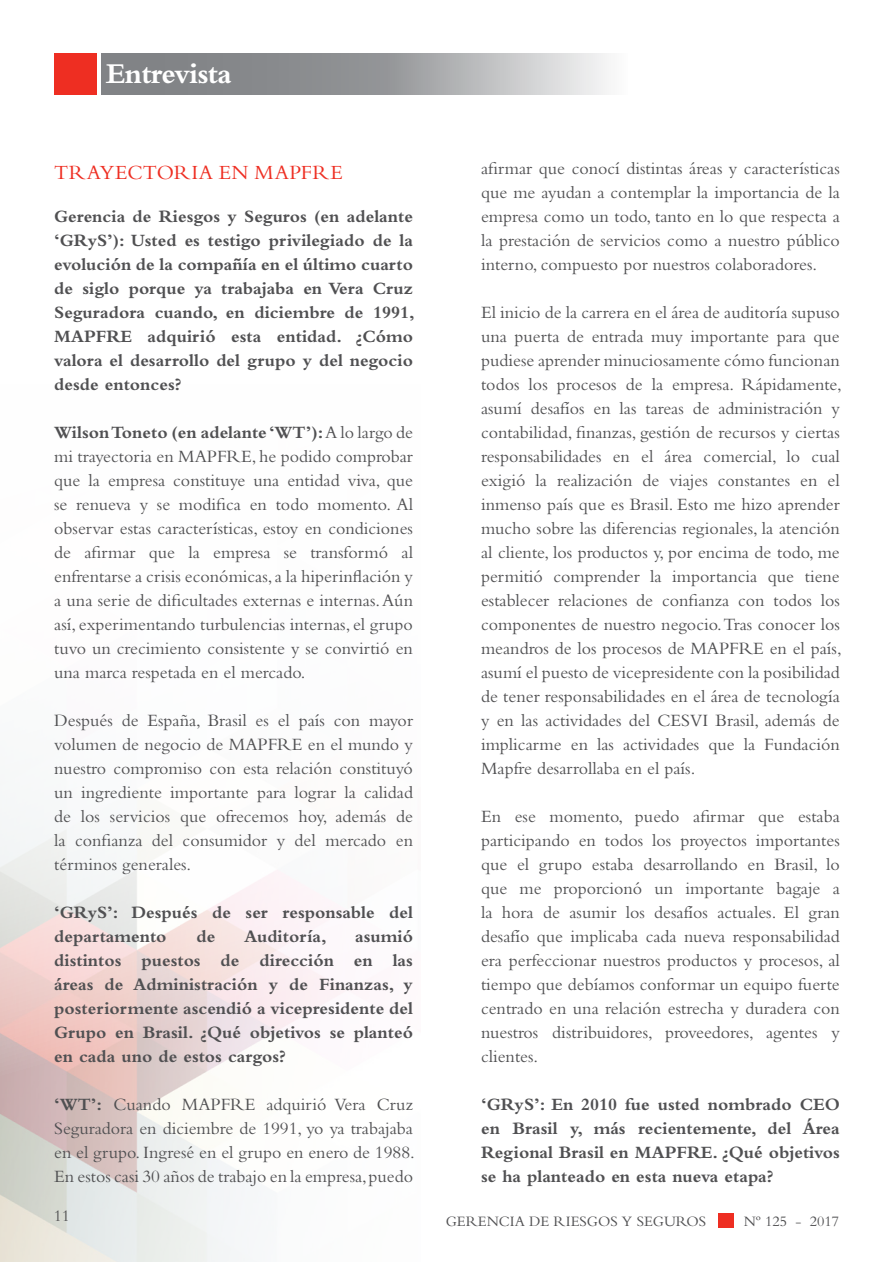
<style>
.page{position:relative;width:893px;height:1263px;background:#fff}
.page>*{position:absolute;margin:0;border:0;box-sizing:border-box;transform-origin:0 0}
.t1{font:700 30px "Bembo Std";letter-spacing:-.025em;color:#fff}
.t2{font:21px "Bembo Std";letter-spacing:.02em;color:#ee2e22}
.t3{font:18px/24px "Bembo Std";color:#505052;text-align:justify}
.t4{font:700 18px/24px "Bembo Std";color:#505052;text-align:justify}
.t5{font:16.5px "Bembo Std";color:#505052}
.t6{font:15px "Bembo Std";color:#505052}
.s1{font-weight:700}
</style>
<div class="page">
<svg style="left:0;top:53px;width:423px;height:1209px"></svg>
<div style="left:54px;top:54px;width:43px;height:41px;background:#ee2e22"></div>
<svg style="left:101px;top:54px;width:506px;height:41px"></svg>
<div style="left:718px;top:1213px;width:15px;height:15px;background:#ee2e22"></div>
<h1 class="t1" style="left:106px;top:57px;width:127px">Entrevista</h1>
<p class="t2" style="left:54px;top:160px;width:290px">TRAYECTORIA EN MAPFRE</p>
<p class="t4" style="left:54px;top:204px;width:362px">Gerencia de Riesgos y Seguros (en adelante ‘GRyS’): Usted es testigo privilegiado de la evolución de la compañía en el último cuarto de siglo porque ya trabajaba en Vera Cruz Seguradora cuando, en diciembre de 1991, MAPFRE adquirió esta entidad. ¿Cómo valora el desarrollo del grupo y del negocio desde entonces?</p>
<p class="t3" style="left:54px;top:420px;width:360px"><span class="s1">Wilson Toneto (en adelante ‘WT’):</span> A lo largo de mi trayectoria en MAPFRE, he podido comprobar que la empresa constituye una entidad viva, que se renueva y se modifica en todo momento. Al observar estas características, estoy en condiciones de afirmar que la empresa se transformó al enfrentarse a crisis económicas, a la hiperinflación y a una serie de dificultades externas e internas. Aún así, experimentando turbulencias internas, el grupo tuvo un crecimiento consistente y se convirtió en una marca respetada en el mercado.</p>
<p class="t3" style="left:54px;top:708px;width:360px">Después de España, Brasil es el país con mayor volumen de negocio de MAPFRE en el mundo y nuestro compromiso con esta relación constituyó un ingrediente importante para lograr la calidad de los servicios que ofrecemos hoy, además de la confianza del consumidor y del mercado en términos generales.</p>
<p class="t4" style="left:54px;top:900px;width:360px">‘GRyS’: Después de ser responsable del departamento</p>
<p class="t4" style="left:197px;top:924px;width:20px">de</p>
<p class="t4" style="left:244px;top:924px;width:84px">Auditoría,</p>
<p class="t4" style="left:54px;top:924px;width:360px;text-indent:301px">asumió distintos puestos de dirección en las áreas de Administración y de Finanzas, y posteriormente ascendió a vicepresidente del Grupo en Brasil. ¿Qué objetivos se planteó en cada uno de estos cargos?</p>
<p class="t3" style="left:54px;top:1092px;width:362px"><span class="s1">‘WT’:</span> Cuando MAPFRE adquirió Vera Cruz Seguradora en diciembre de 1991, yo ya trabajaba en el grupo. Ingresé en el grupo en enero de 1988.<br>En estos casi 30 años de trabajo en la empresa, puedo</p>
<p class="t5" style="left:54px;top:1206px;width:18px">11</p>
<p class="t3" style="left:481px;top:156px;width:360px">afirmar que conocí distintas áreas y características que me ayudan a contemplar la importancia de la empresa como un todo, tanto en lo que respecta a la prestación de servicios como a nuestro público interno, compuesto por nuestros colaboradores.</p>
<p class="t3" style="left:481px;top:300px;width:362px">El inicio de la carrera en el área de auditoría supuso una puerta de entrada muy importante para que pudiese aprender minuciosamente cómo funcionan todos los procesos de la empresa. Rápidamente, asumí desafíos en las tareas de administración y contabilidad, finanzas, gestión de recursos y ciertas responsabilidades en el área comercial, lo cual exigió la realización de viajes constantes en el inmenso país que es Brasil. Esto me hizo aprender mucho sobre las diferencias regionales, la atención al cliente, los productos y, por encima de todo, me permitió comprender la importancia que tiene establecer relaciones de confianza con todos los componentes de nuestro negocio. Tras conocer los meandros de los procesos de MAPFRE en el país, asumí el puesto de vicepresidente con la posibilidad de tener responsabilidades en el área de tecnología y en las actividades del CESVI Brasil, además de implicarme en las actividades que la Fundación Mapfre desarrollaba en el país.</p>
<p class="t3" style="left:481px;top:804px;width:360px">En ese momento, puedo afirmar que estaba participando en todos los proyectos importantes que el grupo estaba desarrollando en Brasil, lo que me proporcionó un importante bagaje a la hora de asumir los desafíos actuales. El gran desafío que implicaba cada nueva responsabilidad era perfeccionar nuestros productos y procesos, al tiempo que debíamos conformar un equipo fuerte centrado en una relación estrecha y duradera con nuestros distribuidores, proveedores, agentes y clientes.</p>
<p class="t4" style="left:481px;top:1092px;width:360px">‘GRyS’: En 2010 fue usted nombrado CEO en Brasil y, más recientemente, del Área Regional Brasil en MAPFRE. ¿Qué objetivos se ha planteado en esta nueva etapa?</p>
<p class="t6" style="left:446px;top:1212px;width:262px">GERENCIA DE RIESGOS Y SEGUROS</p>
<p class="t6" style="left:744px;top:1212px;width:97px">Nº 125 - 2017</p>
</div>
